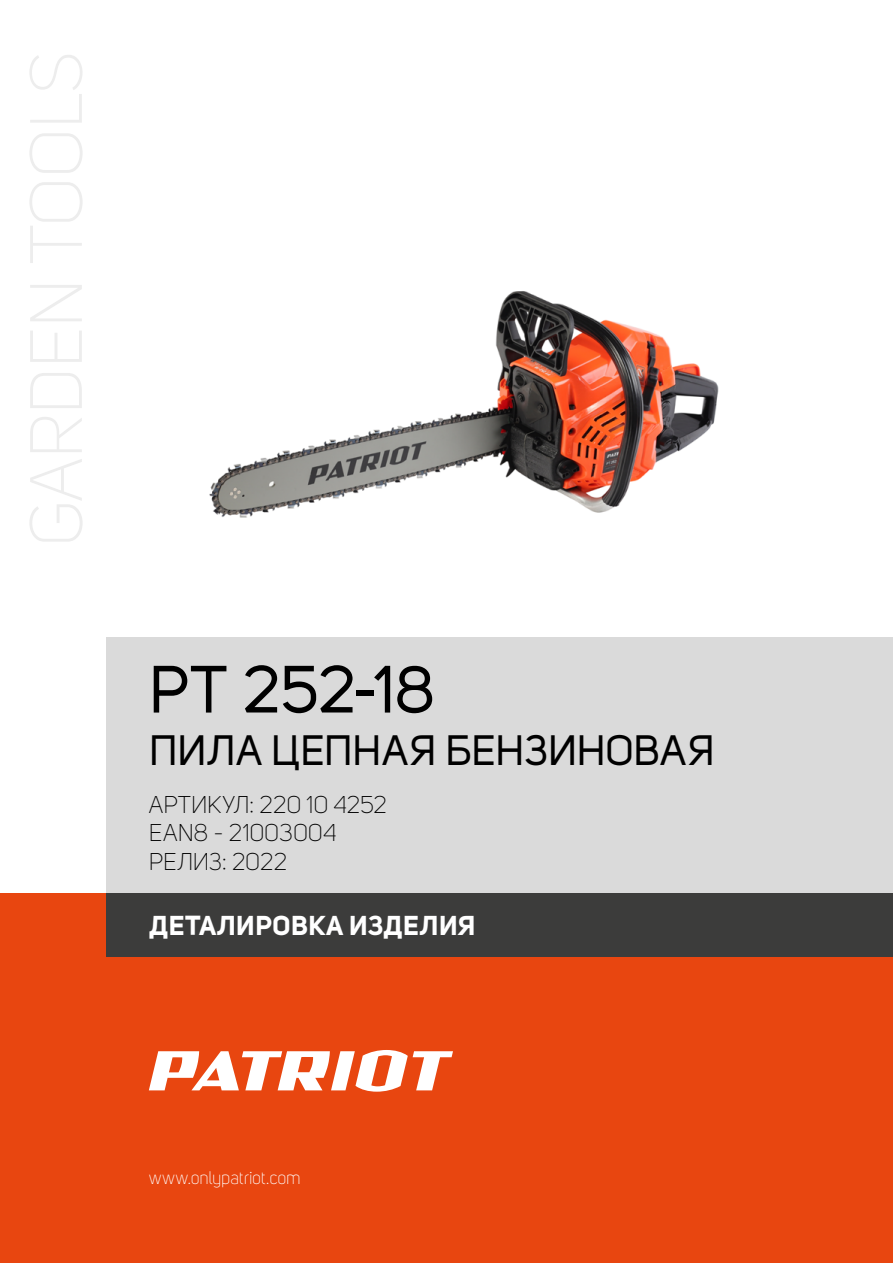
<style>
.page{position:relative;width:893px;height:1263px;background:#fff}
.page>*{position:absolute;margin:0;border:0;box-sizing:border-box;transform-origin:0 0}
.t1{font:66px "Uni Sans";color:#000}
.t2{font:42px "Uni Sans";letter-spacing:.005em;color:#000}
.t3{font:700 27px "Uni Sans";letter-spacing:.02em;color:#fff}
.t4{font:300 24px/28.8px "Uni Sans";letter-spacing:-.005em;color:#000}
.t5{font:300 18px "Uni Sans";letter-spacing:-.015em;color:#fff}
</style>
<div class="page">
<div style="left:0;top:893px;width:893px;height:370px;background:#e84610"></div>
<div style="left:106px;top:893px;width:787px;height:64px;background:#3c3c3b"></div>
<div style="left:106px;top:638px;width:787px;height:255px;background:#dadada"></div>
<svg style="left:149px;top:1050px;width:304px;height:42px"></svg>
<img style="left:209px;top:291px;width:510px;height:227px">
<h1 class="t1" style="left:149px;top:651px;width:288px">PT 252-18</h1>
<h2 class="t2" style="left:149px;top:726px;width:567px">ПИЛА ЦЕПНАЯ БЕНЗИНОВАЯ</h2>
<p class="t4" style="left:149px;top:790px;width:239px">АРТИКУЛ: 220 10 4252<br>EAN8 - 21003004<br>РЕЛИЗ: 2022</p>
<p class="t3" style="left:149px;top:909px;width:328px">ДЕТАЛИРОВКА ИЗДЕЛИЯ</p>
<p class="t5" style="left:149px;top:1167px;width:154px">www.onlypatriot.com</p>
</div>
